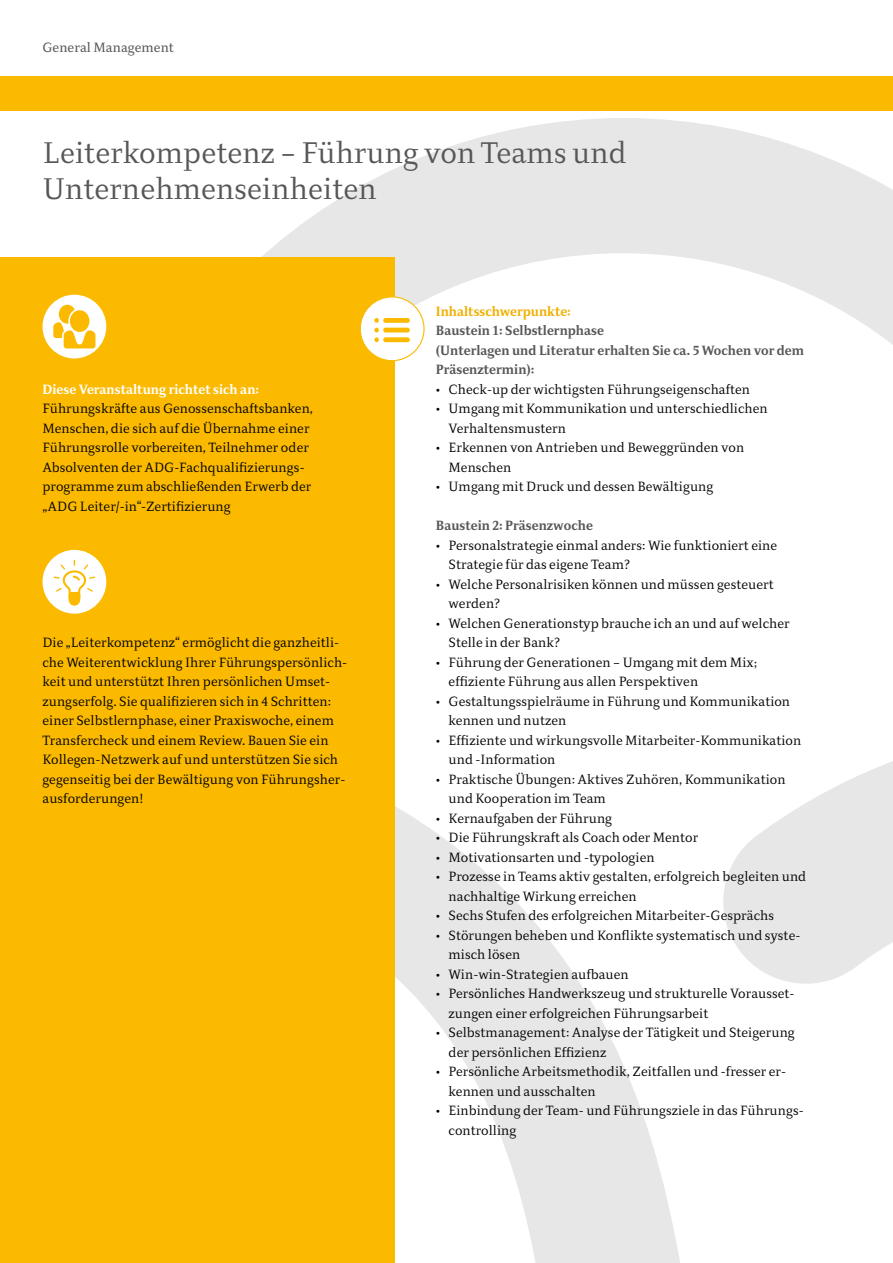
<style>
.page{position:relative;width:893px;height:1263px;background:#fff}
.page>*{position:absolute;margin:0;border:0;box-sizing:border-box;transform-origin:0 0}
.t1{font:300 30px/36px "Diogenes";color:#575756}
.t2{font:300 13.5px/19.5px "Diogenes";color:#000}
.t3{font:700 13.5px/19.5px "Diogenes";color:#575756}
.t4{font:700 13.5px "Diogenes";color:#fff}
.t5{font:700 13.5px "Diogenes";color:#f0b000}
.t6{font:13.5px "Diogenes";color:#575756}
.s1{font-weight:900}
</style>
<div class="page">
<svg style="left:262px;top:118px;width:631px;height:244px;fill:#e7e7e7"></svg>
<svg style="left:395px;top:761px;width:498px;height:502px"></svg>
<div style="left:0;top:77px;width:893px;height:34px;background:#fbba00"></div>
<div style="left:0;top:257px;width:395px;height:1006px;background:#fbba00"></div>
<div style="left:43px;top:295px;width:63px;height:63px;background:#fff;border-radius:50%"></div>
<svg style="left:53px;top:305px;width:42px;height:43px"></svg>
<div style="left:360px;top:297px;width:64px;height:64px;background:#fff;border-radius:50%"></div>
<div style="left:360px;top:296px;width:65px;height:65px;border:1px solid #fbba00;border-radius:50%"></div>
<svg style="left:374px;top:318px;width:36px;height:24px"></svg>
<div style="left:43px;top:550px;width:63px;height:64px;background:#fff;border-radius:50%"></div>
<svg style="left:54px;top:560px;width:41px;height:46px"></svg>
<p class="t6" style="left:43px;top:40px;width:133px">General Management</p>
<h1 class="t1" style="left:43px;top:136px;width:585px">Leiterkompetenz – Führung von Teams und<br>Unternehmenseinheiten</h1>
<p class="t4" style="left:43px;top:381px;width:218px">Diese Veranstaltung richtet sich an:</p>
<p class="t2" style="left:43px;top:399px;width:272px">Führungskräfte aus Genossenschaftsbanken, Menschen, die sich auf die Übernahme einer Führungsrolle vorbereiten, Teilnehmer oder Absolventen der ADG-Fachqualifizierungs&shy;programme zum abschließenden Erwerb der „ADG Leiter/-in“-Zertifizierung</p>
<p class="t2" style="left:43px;top:634px;width:306px">Die „Leiterkompetenz“ ermöglicht die ganzheitli&shy;che Weiterentwicklung Ihrer Führungspersönlich&shy;keit und unterstützt Ihren persönlichen Umset&shy;zungserfolg. Sie qualifizieren sich in 4 Schritten: einer Selbstlernphase, einer Praxiswoche, einem Transfercheck und einem Review. Bauen Sie ein Kollegen-Netzwerk auf und unterstützen Sie sich gegenseitig bei der Bewältigung von Führungsher&shy;ausforderungen!</p>
<p class="t5" style="left:436px;top:303px;width:137px">Inhaltsschwerpunkte:</p>
<p class="t3" style="left:436px;top:321px;width:370px">Baustein 1: Selbstlernphase<br>(Unterlagen und Literatur erhalten Sie ca. 5 Wochen vor dem<br>Präsenztermin):</p>
<p class="t2" style="left:436px;top:380px;width:316px"><span class="s1">•</span> Check-up der wichtigsten Führungseigenschaften</p>
<p class="t2" style="left:449px;top:399px;width:321px;text-indent:-13px"><span class="s1">•</span> Umgang mit Kommunikation und unterschiedlichen<br>Verhaltensmustern</p>
<p class="t2" style="left:449px;top:438px;width:297px;text-indent:-13px"><span class="s1">•</span> Erkennen von Antrieben und Beweggründen von<br>Menschen</p>
<p class="t2" style="left:436px;top:477px;width:279px"><span class="s1">•</span> Umgang mit Druck und dessen Bewältigung</p>
<p class="t3" style="left:436px;top:516px;width:159px">Baustein 2: Präsenzwoche</p>
<p class="t2" style="left:449px;top:536px;width:330px;text-indent:-13px"><span class="s1">•</span> Personalstrategie einmal anders: Wie funktioniert eine<br>Strategie für das eigene Team?</p>
<p class="t2" style="left:449px;top:575px;width:327px;text-indent:-13px"><span class="s1">•</span> Welche Personalrisiken können und müssen gesteuert werden?</p>
<p class="t2" style="left:449px;top:614px;width:343px;text-indent:-13px"><span class="s1">•</span> Welchen Generationstyp brauche ich an und auf welcher<br>Stelle in der Bank?</p>
<p class="t2" style="left:449px;top:653px;width:310px;text-indent:-13px"><span class="s1">•</span> Führung der Generationen – Umgang mit dem Mix; effiziente Führung aus allen Perspektiven</p>
<p class="t2" style="left:449px;top:692px;width:343px;text-indent:-13px"><span class="s1">•</span> Gestaltungsspielräume in Führung und Kommunikation kennen und nutzen</p>
<p class="t2" style="left:449px;top:731px;width:354px;text-indent:-13px"><span class="s1">•</span> Effiziente und wirkungsvolle Mitarbeiter-Kommunikation und -Information</p>
<p class="t2" style="left:449px;top:770px;width:338px;text-indent:-13px"><span class="s1">•</span> Praktische Übungen: Aktives Zuhören, Kommunikation und Kooperation im Team</p>
<p class="t2" style="left:436px;top:809px;width:178px"><span class="s1">•</span> Kernaufgaben der Führung</p>
<p class="t2" style="left:436px;top:828px;width:264px"><span class="s1">•</span> Die Führungskraft als Coach oder Mentor</p>
<p class="t2" style="left:436px;top:848px;width:220px"><span class="s1">•</span> Motivationsarten und -typologien</p>
<p class="t2" style="left:449px;top:867px;width:359px;text-indent:-13px"><span class="s1">•</span> Prozesse in Teams aktiv gestalten, erfolgreich begleiten und nachhaltige Wirkung erreichen</p>
<p class="t2" style="left:436px;top:906px;width:340px"><span class="s1">•</span> Sechs Stufen des erfolgreichen Mitarbeiter-Gesprächs</p>
<p class="t2" style="left:449px;top:926px;width:353px;text-indent:-13px"><span class="s1">•</span> Störungen beheben und Konflikte systematisch und syste&shy;misch lösen</p>
<p class="t2" style="left:436px;top:965px;width:194px"><span class="s1">•</span> Win-win-Strategien aufbauen</p>
<p class="t2" style="left:449px;top:984px;width:347px;text-indent:-13px"><span class="s1">•</span> Persönliches Handwerkszeug und strukturelle Vorausset&shy;zungen einer erfolgreichen Führungsarbeit</p>
<p class="t2" style="left:449px;top:1023px;width:348px;text-indent:-13px"><span class="s1">•</span> Selbstmanagement: Analyse der Tätigkeit und Steigerung der persönlichen Effizienz</p>
<p class="t2" style="left:449px;top:1062px;width:339px;text-indent:-13px"><span class="s1">•</span> Persönliche Arbeitsmethodik, Zeitfallen und -fresser er&shy;kennen und ausschalten</p>
<p class="t2" style="left:449px;top:1101px;width:357px;text-indent:-13px"><span class="s1">•</span> Einbindung der Team- und Führungsziele in das Führungs&shy;controlling</p>
</div>
